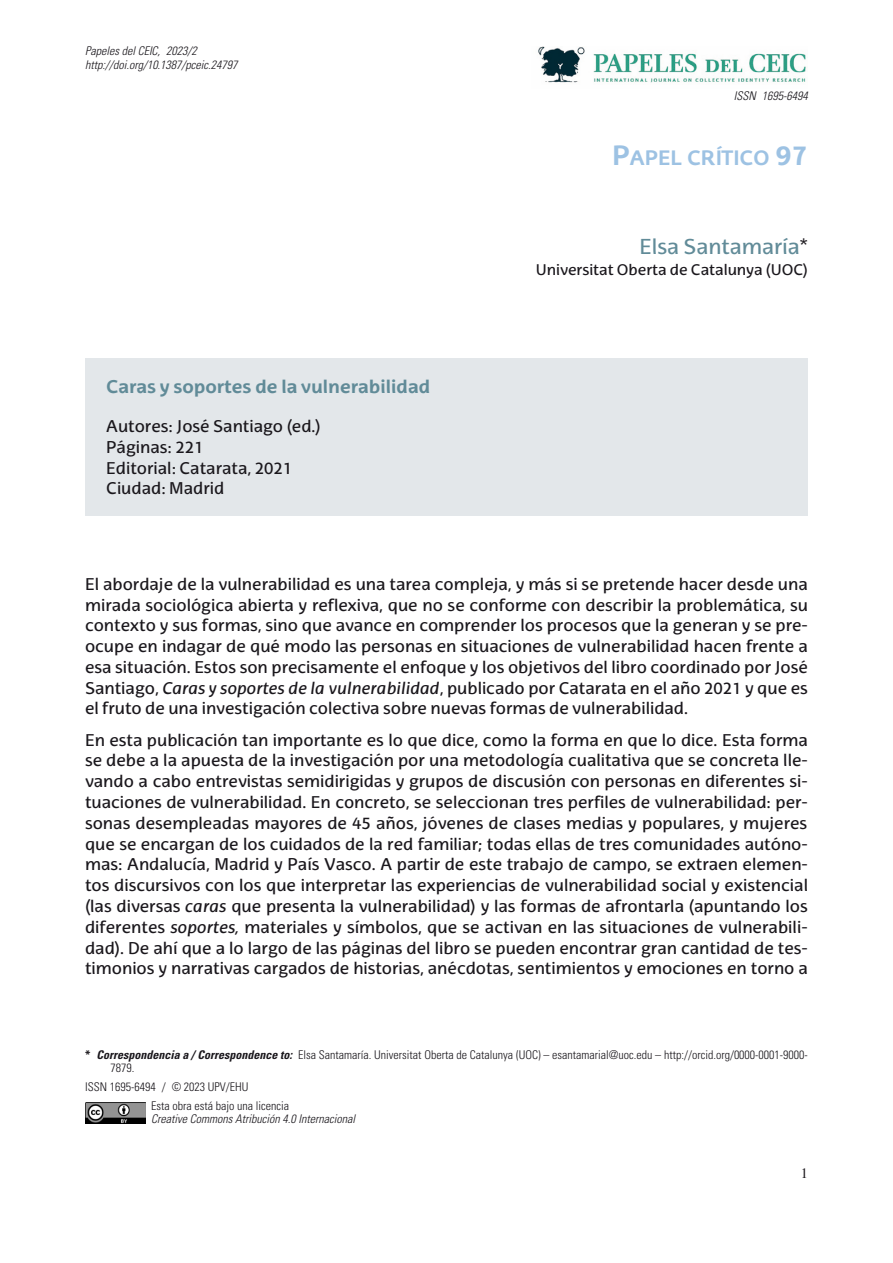
<style>
.page{position:relative;width:893px;height:1263px;background:#fff}
.page>*{position:absolute;margin:0;border:0;box-sizing:border-box;transform-origin:0 0}
.o3-autor{font:21px "EHU Sans";color:#618b98}
.o1-papel-critico-num{font:700 20.25px "EHU Sans";color:#9dc2e3}
.o2-papel-crit-titulo{font:700 18px "EHU Sans";color:#618b98}
.texto-normal{font:16.5px/20.9px "EHU Sans";color:#1a171c;text-align:justify}
.o3-papeles-crit-dato{font:16.5px "EHU Sans";color:#1a171c}
.o4-universidad{font:15px "EHU Sans";color:#1a171c}
.t1{font:14.25px "Times";color:#1a171c}
.correspondencia-a{font:300 condensed 12px/12.8px "Univers LT Std";color:#1a171c}
.como-citar{font:italic 300 condensed 12px/12.8px "Univers LT Std";color:#1a171c}
.isbn-s{font:300 condensed 12px "Univers LT Std";color:#1a171c}
.s1{font-size:27px}
.s2{color:#1a171c}
.s3{font-style:italic}
.s4{font-weight:700}
.s5{font-weight:700;font-style:italic}
.s6{font-style:normal}
</style>
<div class="page">
<img style="left:538px;top:47px;width:268px;height:36px">
<img style="left:85px;top:1102px;width:60px;height:21px">
<div style="left:85px;top:358px;width:723px;height:158px;background:#e3e7ea"></div>
<p class="como-citar" style="left:85px;top:45px;width:113px">Papeles del CEIC, 2023/2</p>
<p class="como-citar" style="left:85px;top:58px;width:154px">http://doi.org/10.1387/pceic.24797</p>
<p class="o2-papel-crit-titulo" style="left:106px;top:375px;width:325px">Caras y soportes de la vulnerabilidad</p>
<p class="o3-papeles-crit-dato" style="left:106px;top:416px;width:216px">Autores: José Santiago (ed.)</p>
<p class="o3-papeles-crit-dato" style="left:106px;top:437px;width:99px">Páginas: 221</p>
<p class="o3-papeles-crit-dato" style="left:106px;top:458px;width:187px">Editorial: Catarata, 2021</p>
<p class="o3-papeles-crit-dato" style="left:106px;top:479px;width:120px">Ciudad: Madrid</p>
<p class="como-citar" style="left:734px;top:90px;width:75px">ISSN 1695-6494</p>
<p class="o1-papel-critico-num" style="left:612px;top:145px;width:197px"><span class="s1">P</span>APEL CRÍTICO <span class="s1">97</span></p>
<p class="o3-autor" style="left:639px;top:234px;width:170px">Elsa Santamaría<span class="s2">*</span></p>
<p class="o4-universidad" style="left:536px;top:261px;width:274px">Universitat Oberta de Catalunya (UOC)</p>
<p class="texto-normal" style="left:85px;top:573px;width:724px">El abordaje de la vulnerabilidad es una tarea compleja, y más si se pretende hacer desde una mirada sociológica abierta y reflexiva, que no se conforme con describir la problemática, su contexto y sus formas, sino que avance en comprender los procesos que la generan y se pre&shy;ocupe en indagar de qué modo las personas en situaciones de vulnerabilidad hacen frente a esa situación. Estos son precisamente el enfoque y los objetivos del libro coordinado por José Santiago, <span class="s3">Caras y soportes de la vulnerabilidad</span>, publicado por Catarata en el año 2021 y que es el fruto de una investigación colectiva sobre nuevas formas de vulnerabilidad.</p>
<p class="texto-normal" style="left:85px;top:729px;width:724px">En esta publicación tan importante es lo que dice, como la forma en que lo dice. Esta forma se debe a la apuesta de la investigación por una metodología cualitativa que se concreta lle&shy;vando a cabo entrevistas semidirigidas y grupos de discusión con personas en diferentes si&shy;tuaciones de vulnerabilidad. En concreto, se seleccionan tres perfiles de vulnerabilidad: per&shy;sonas desempleadas mayores de 45 años, jóvenes de clases medias y populares, y mujeres que se encargan de los cuidados de la red familiar; todas ellas de tres comunidades autóno&shy;mas: Andalucía, Madrid y País Vasco. A partir de este trabajo de campo, se extraen elemen&shy;tos discursivos con los que interpretar las experiencias de vulnerabilidad social y existencial (las diversas <span class="s3">caras</span> que presenta la vulnerabilidad) y las formas de afrontarla (apuntando los diferentes <span class="s3">soportes,</span> materiales y símbolos, que se activan en las situaciones de vulnerabili&shy;dad). De ahí que a lo largo de las páginas del libro se pueden encontrar gran cantidad de tes&shy;timonios y narrativas cargados de historias, anécdotas, sentimientos y emociones en torno a</p>
<p class="correspondencia-a" style="left:111px;top:1048px;width:699px;text-indent:-26px"><span class="s4">*</span> <span class="s5">Correspondencia a / Correspondence to:</span> Elsa Santamaría. Universitat Oberta de Catalunya (UOC) – esantamarial@uoc.edu – http://orcid.org/0000-0001-9000-<br>7879.</p>
<p class="isbn-s" style="left:85px;top:1079px;width:165px">ISSN 1695-6494 / © 2023 UPV/EHU</p>
<p class="como-citar" style="left:151px;top:1099px;width:205px"><span class="s6">Esta obra está bajo una licencia<br></span>Creative Commons Atribución 4.0 Internacional</p>
<p class="t1" style="left:801px;top:1160px;width:9px">1</p>
</div>
